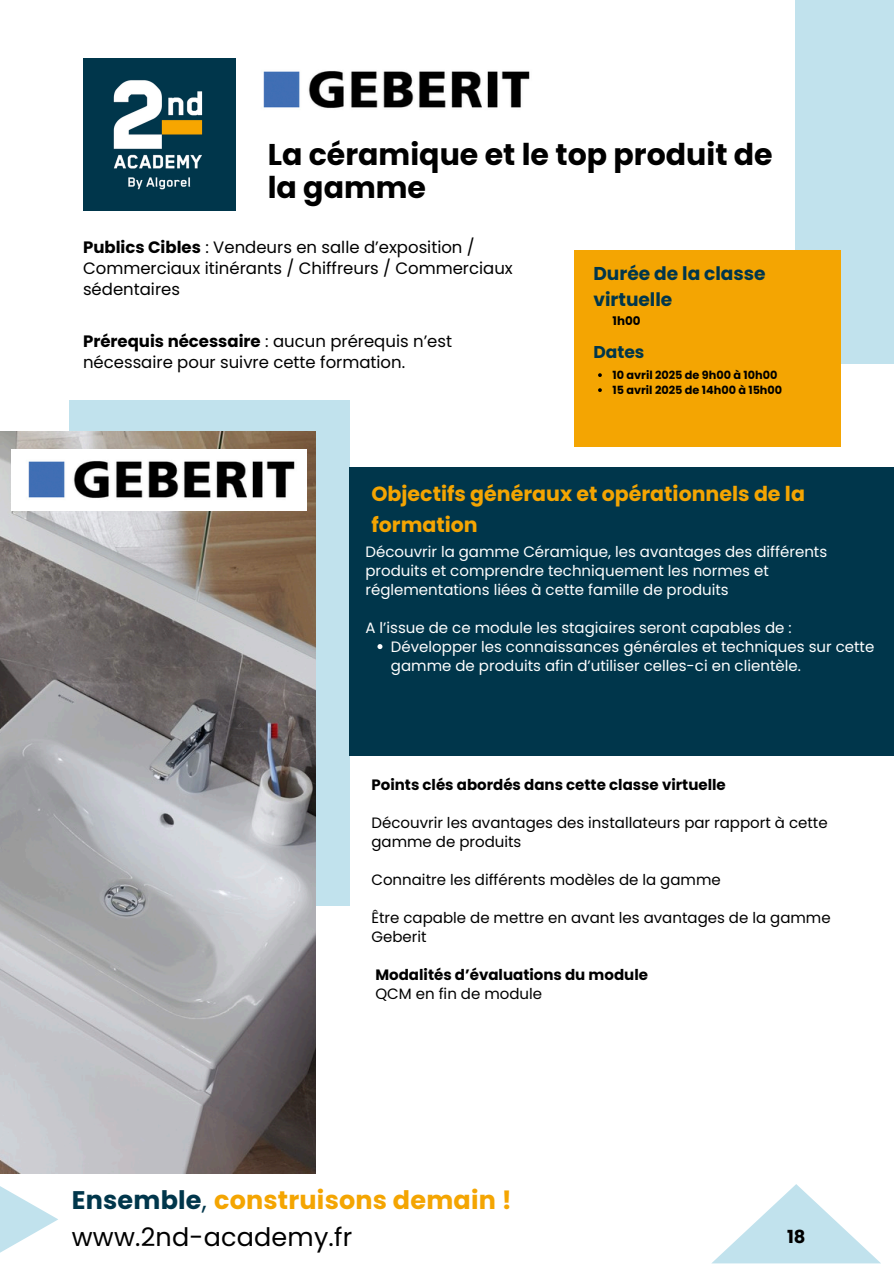
<style>
.page{position:relative;width:894px;height:1264px;background:#fff}
.page>*{position:absolute;margin:0;border:0;box-sizing:border-box;transform-origin:0 0}
.t1{font:700 30px/32.7px "Poppins";color:#000}
.t2{font:700 25.5px/37.2px "Poppins";letter-spacing:.01em;color:#f4a502}
.t3{font:700 20.55px/30.3px "Poppins";color:#f4a502}
.t4{font:700 18.6px/25.8px "Poppins";color:#00364b}
.t5{font:700 18px "Poppins";color:#000}
.t6{font:700 17.1px "Poppins";color:#00364b}
.t7{font:16.5px/21.3px "Poppins";color:#000}
.t8{font:15px/19px "Poppins";color:#fefefe}
.t9{font:15px/19px "Poppins";color:#000}
.t10{font:700 15px "Poppins";color:#000}
.t11{font:700 11.85px "Poppins";color:#000}
.t12{font:700 11.25px "Poppins";color:#000}
.s1{font-weight:700}
.s2{color:#00364b}
.s3{font-weight:400;color:#00364b}
.s4{font-weight:400;color:#000}
</style>
<div class="page">
<div style="left:69px;top:400px;width:280px;height:505px;background:#c1e2ed"></div>
<div style="left:349px;top:467px;width:544px;height:289px;background:#00364b"></div>
<div style="left:795px;top:0;width:98px;height:363px;background:#c1e2ed"></div>
<div style="left:574px;top:250px;width:266px;height:197px;background:#f4a502"></div>
<img style="left:83px;top:59px;width:152px;height:152px">
<img style="left:0;top:431px;width:316px;height:742px">
<svg style="left:0;top:1186px;width:58px;height:66px"></svg>
<svg style="left:712px;top:1184px;width:168px;height:79px"></svg>
<img style="left:263px;top:71px;width:267px;height:38px">
<svg style="left:377px;top:644px;width:5px;height:5px"></svg>
<svg style="left:598px;top:373px;width:3px;height:4px"></svg>
<svg style="left:598px;top:388px;width:3px;height:4px"></svg>
<img style="left:11px;top:449px;width:295px;height:61px">
<h4 class="t1" style="left:268px;top:138px;width:506px">La céramique et le top produit de la gamme</h4>
<h3 class="t7" style="left:83px;top:236px;width:431px"><span class="s1">Publics Cibles</span> : Vendeurs en salle d’exposition /<br>Commerciaux itinérants / Chiffreurs / Commerciaux sédentaires</h3>
<p class="t7" style="left:83px;top:330px;width:370px"><span class="s1">Prérequis nécessaire</span> : aucun prérequis n’est nécessaire pour suivre cette formation.</p>
<p class="t4" style="left:593px;top:260px;width:174px">Durée de la classe virtuelle</p>
<p class="t11" style="left:612px;top:312px;width:29px">1h00</p>
<p class="t6" style="left:593px;top:340px;width:52px">Dates</p>
<p class="t12" style="left:612px;top:367px;width:166px">10 avril 2025 de 9h00 à 10h00</p>
<p class="t12" style="left:612px;top:382px;width:171px">15 avril 2025 de 14h00 à 15h00</p>
<h3 class="t3" style="left:371px;top:479px;width:435px">Objectifs généraux et opérationnels de la formation</h3>
<h1 class="t8" style="left:365px;top:542px;width:463px">Découvrir la gamme Céramique, les avantages des différents produits et comprendre techniquement les normes et réglementations liées à cette famille de produits</h1>
<h5 class="t8" style="left:365px;top:618px;width:427px">A l’issue de ce module les stagiaires seront capables de :</h5>
<h5 class="t8" style="left:391px;top:637px;width:484px">Développer les connaissances générales et techniques sur cette gamme de produits afin d’utiliser celles-ci en clientèle.</h5>
<p class="t10" style="left:371px;top:774px;width:356px">Points clés abordés dans cette classe virtuelle</p>
<p class="t9" style="left:371px;top:813px;width:457px">Découvrir les avantages des installateurs par rapport à cette gamme de produits</p>
<p class="t9" style="left:371px;top:870px;width:351px">Connaitre les différents modèles de la gamme</p>
<h6 class="t9" style="left:371px;top:908px;width:460px">Être capable de mettre en avant les avantages de la gamme<br>Geberit</h6>
<p class="t10" style="left:375px;top:964px;width:274px">Modalités d’évaluations du module</p>
<p class="t9" style="left:375px;top:984px;width:168px">QCM en fin de module</p>
<p class="t2" style="left:72px;top:1181px;width:441px"><span class="s2">Ensemble</span><span class="s3">,</span> construisons demain ! <span class="s4">www.2nd-academy.fr</span></p>
<p class="t5" style="left:786px;top:1223px;width:20px">18</p>
</div>
